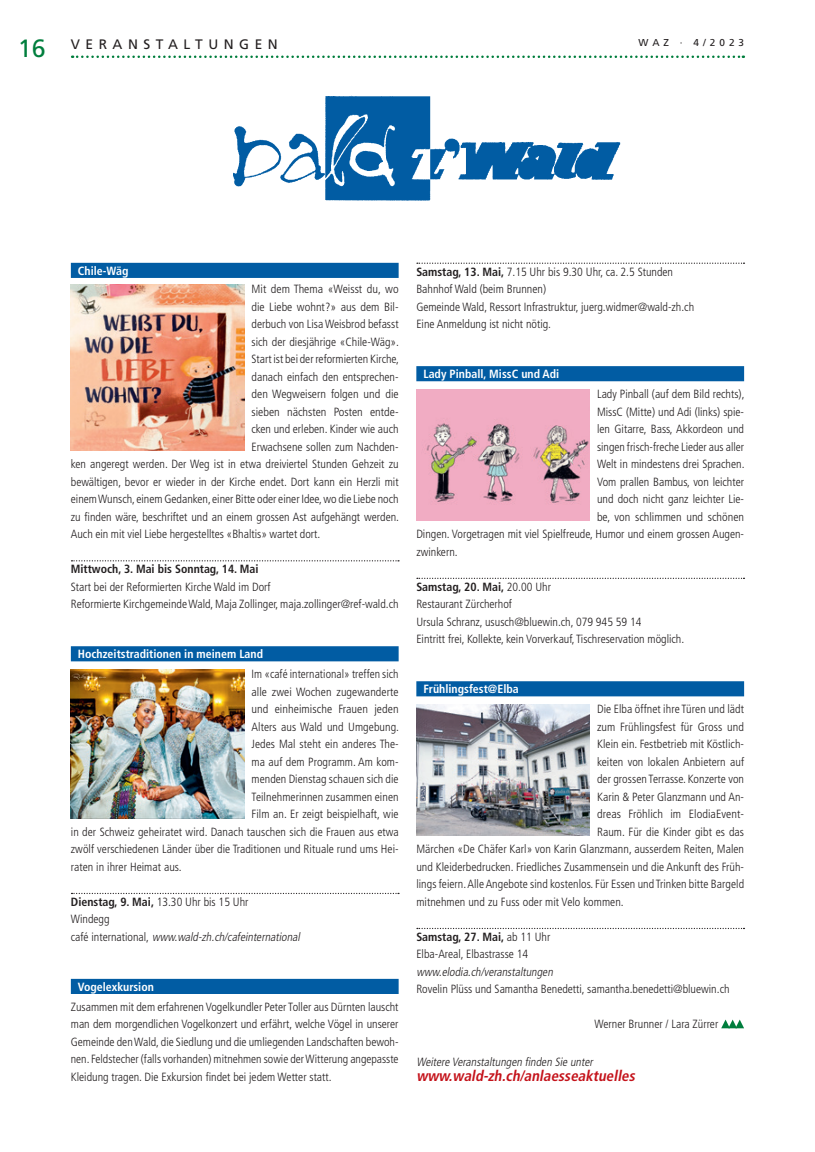
<style>
.page{position:relative;width:815px;height:1152px;background:#fff}
.page>*{position:absolute;margin:0;border:0;box-sizing:border-box;transform-origin:0 0}
.t1{font:italic 700 condensed 15px "Frutiger LT Std";color:#c4121a}
.t2{font:13.75px "Frutiger LT Std";letter-spacing:.4em;color:#231f20}
.t3{font:300 condensed 11.88px/17.5px "Frutiger LT Std";color:#231f20}
.t4{font:700 condensed 11.88px "Frutiger LT Std";color:#fff}
.t5{font:italic 300 condensed 11.88px "Frutiger LT Std";color:#231f20}
.t6{font:700 condensed 11.88px "Frutiger LT Std";color:#231f20}
.t7{font:10px "Frutiger LT Std";letter-spacing:.4em;color:#231f20}
.s1{font-size:25px;color:#007e3d}
.s2{font-weight:700}
.s3{font-style:italic}
</style>
<div class="page">
<svg style="left:72px;top:56px;width:672px;height:2px"></svg>
<img style="left:233px;top:95px;width:388px;height:106px">
<div style="left:444px;top:188px;width:173px;height:19px;background:#fff"></div>
<div style="left:71px;top:263px;width:328px;height:15px;background:#015ca3"></div>
<svg style="left:71px;top:560px;width:328px;height:1px"></svg>
<div style="left:71px;top:646px;width:328px;height:15px;background:#015ca3"></div>
<svg style="left:71px;top:893px;width:328px;height:1px"></svg>
<div style="left:71px;top:979px;width:328px;height:15px;background:#015ca3"></div>
<svg style="left:417px;top:263px;width:327px;height:1px"></svg>
<div style="left:416px;top:366px;width:328px;height:15px;background:#015ca3"></div>
<svg style="left:417px;top:578px;width:327px;height:1px"></svg>
<div style="left:416px;top:681px;width:328px;height:15px;background:#015ca3"></div>
<svg style="left:417px;top:928px;width:327px;height:1px"></svg>
<svg style="left:721px;top:1019px;width:23px;height:9px"></svg>
<img style="left:71px;top:284px;width:173px;height:166px">
<img style="left:416px;top:704px;width:174px;height:131px">
<img style="left:416px;top:389px;width:174px;height:131px">
<img style="left:71px;top:669px;width:173px;height:149px">
<p class="t2" style="left:18px;top:36px;width:262px"><span class="s1">16</span> VERANSTALTUNGEN</p>
<p class="t7" style="left:639px;top:37px;width:107px">WAZ · 4/2023</p>
<p class="t4" style="left:78px;top:263px;width:52px">Chile-Wäg</p>
<p class="t3" style="left:252px;top:280px;width:149px">Mit dem Thema «Weisst du, wo</p>
<p class="t3" style="left:252px;top:298px;width:149px">die Liebe wohnt?» aus dem Bil-</p>
<p class="t3" style="left:252px;top:315px;width:149px">derbuch von Lisa Weisbrod befasst</p>
<p class="t3" style="left:252px;top:333px;width:149px">sich der diesjährige «Chile-Wäg».</p>
<p class="t3" style="left:252px;top:350px;width:149px">Start ist bei der reformierten Kirche,</p>
<p class="t3" style="left:252px;top:368px;width:149px">danach einfach den entsprechen-</p>
<p class="t3" style="left:252px;top:385px;width:149px">den Wegweisern folgen und die</p>
<p class="t3" style="left:252px;top:403px;width:149px">sieben nächsten Posten entde-</p>
<p class="t3" style="left:252px;top:420px;width:149px">cken und erleben. Kinder wie auch</p>
<p class="t3" style="left:252px;top:438px;width:149px">Erwachsene sollen zum Nachden-</p>
<p class="t3" style="left:71px;top:455px;width:329px">ken angeregt werden. Der Weg ist in etwa dreiviertel Stunden Gehzeit zu</p>
<p class="t3" style="left:71px;top:473px;width:329px">bewältigen, bevor er wieder in der Kirche endet. Dort kann ein Herzli mit</p>
<p class="t3" style="left:71px;top:490px;width:329px">einem Wunsch, einem Gedanken, einer Bitte oder einer Idee, wo die Liebe noch</p>
<p class="t3" style="left:71px;top:508px;width:330px">zu finden wäre, beschriftet und an einem grossen Ast aufgehängt werden.</p>
<p class="t3" style="left:71px;top:525px;width:251px">Auch ein mit viel Liebe hergestelltes «Bhaltis» wartet dort.</p>
<p class="t6" style="left:71px;top:562px;width:189px">Mittwoch, 3. Mai bis Sonntag, 14. Mai</p>
<p class="t3" style="left:71px;top:578px;width:329px">Start bei der Reformierten Kirche Wald im Dorf<br>Reformierte Kirchgemeinde Wald, Maja Zollinger, maja.zollinger@ref-wald.ch</p>
<p class="t4" style="left:78px;top:647px;width:187px">Hochzeitstraditionen in meinem Land</p>
<p class="t3" style="left:252px;top:665px;width:149px">Im «café international» treffen sich</p>
<p class="t3" style="left:252px;top:683px;width:149px">alle zwei Wochen zugewanderte</p>
<p class="t3" style="left:252px;top:700px;width:149px">und einheimische Frauen jeden</p>
<p class="t3" style="left:252px;top:718px;width:149px">Alters aus Wald und Umgebung.</p>
<p class="t3" style="left:252px;top:735px;width:149px">Jedes Mal steht ein anderes The-</p>
<p class="t3" style="left:252px;top:753px;width:149px">ma auf dem Programm. Am kom-</p>
<p class="t3" style="left:252px;top:770px;width:149px">menden Dienstag schauen sich die</p>
<p class="t3" style="left:252px;top:788px;width:149px">Teilnehmerinnen zusammen einen</p>
<p class="t3" style="left:252px;top:805px;width:149px">Film an. Er zeigt beispielhaft, wie</p>
<p class="t3" style="left:71px;top:823px;width:329px">in der Schweiz geheiratet wird. Danach tauschen sich die Frauen aus etwa</p>
<p class="t3" style="left:71px;top:840px;width:329px">zwölf verschiedenen Länder über die Traditionen und Rituale rund ums Hei-</p>
<p class="t3" style="left:71px;top:858px;width:112px">raten in ihrer Heimat aus.</p>
<p class="t3" style="left:71px;top:893px;width:233px"><span class="s2">Dienstag, 9. Mai,</span> 13.30 Uhr bis 15 Uhr<br>Windegg<br>c a fé i n t e r n a t i o n a l , <span class="s3">www.wald-zh.ch/cafeinternational</span></p>
<p class="t4" style="left:78px;top:979px;width:77px">Vogelexkursion</p>
<p class="t3" style="left:71px;top:998px;width:329px;text-align:justify">Zusammen mit dem erfahrenen Vogelkundler Peter Toller aus Dürnten lauscht man dem morgendlichen Vogelkonzert und erfährt, welche Vögel in unserer Gemeinde den Wald, die Siedlung und die umliegenden Landschaften bewoh&shy;nen. Feldstecher (falls vorhanden) mitnehmen sowie der Witterung angepasste Kleidung tragen. Die Exkursion findet bei jedem Wetter statt.</p>
<p class="t3" style="left:416px;top:263px;width:279px"><span class="s2">Samstag, 13. Mai,</span> 7.15 Uhr bis 9.30 Uhr, ca. 2.5 Stunden Bahnhof Wald (beim Brunnen)<br>Gemeinde Wald, Ressort Infrastruktur, juerg.widmer@wald-zh.ch Eine Anmeldung ist nicht nötig.</p>
<p class="t4" style="left:423px;top:367px;width:137px">Lady Pinball, MissC und Adi</p>
<p class="t3" style="left:597px;top:385px;width:149px">Lady Pinball (auf dem Bild rechts),</p>
<p class="t3" style="left:597px;top:403px;width:149px">MissC (Mitte) und Adi (links) spie-</p>
<p class="t3" style="left:597px;top:420px;width:149px">len Gitarre, Bass, Akkordeon und</p>
<p class="t3" style="left:597px;top:438px;width:149px">singen frisch-freche Lieder aus aller</p>
<p class="t3" style="left:597px;top:455px;width:149px">Welt in mindestens drei Sprachen.</p>
<p class="t3" style="left:597px;top:473px;width:149px">Vom prallen Bambus, von leichter</p>
<p class="t3" style="left:597px;top:490px;width:149px">und doch nicht ganz leichter Lie-</p>
<p class="t3" style="left:597px;top:508px;width:149px">be, von schlimmen und schönen</p>
<p class="t3" style="left:416px;top:525px;width:329px">Dingen. Vorgetragen mit viel Spielfreude, Humor und einem grossen Augen-</p>
<p class="t3" style="left:416px;top:543px;width:43px">zwinkern.</p>
<p class="t3" style="left:416px;top:578px;width:269px"><span class="s2">Samstag, 20. Mai,</span> 20.00 Uhr<br>Restaurant Zürcherhof<br>Ursula Schranz, ususch@bluewin.ch, 079 945 59 14<br>Eintritt frei, Kollekte, kein Vorverkauf, Tischreservation möglich.</p>
<p class="t4" style="left:423px;top:682px;width:97px">Frühlingsfest@Elba</p>
<p class="t3" style="left:597px;top:700px;width:149px">Die Elba öffnet ihre Türen und lädt</p>
<p class="t3" style="left:597px;top:718px;width:149px">zum Frühlingsfest für Gross und</p>
<p class="t3" style="left:597px;top:735px;width:149px">Klein ein. Festbetrieb mit Köstlich-</p>
<p class="t3" style="left:597px;top:753px;width:149px">keiten von lokalen Anbietern auf</p>
<p class="t3" style="left:597px;top:770px;width:149px">der grossen Terrasse. Konzerte von</p>
<p class="t3" style="left:597px;top:788px;width:149px">Karin &amp; Peter Glanzmann und An-</p>
<p class="t3" style="left:597px;top:805px;width:149px">dreas Fröhlich im ElodiaEvent-</p>
<p class="t3" style="left:597px;top:823px;width:149px">Raum. Für die Kinder gibt es das</p>
<p class="t3" style="left:416px;top:840px;width:329px">Märchen «De Chäfer Karl» von Karin Glanzmann, ausserdem Reiten, Malen</p>
<p class="t3" style="left:416px;top:858px;width:329px">und Kleiderbedrucken. Friedliches Zusammensein und die Ankunft des Früh-</p>
<p class="t3" style="left:416px;top:875px;width:329px">lings feiern. Alle Angebote sind kostenlos. Für Essen und Trinken bitte Bargeld</p>
<p class="t3" style="left:416px;top:893px;width:209px">mitnehmen und zu Fuss oder mit Velo kommen.</p>
<p class="t3" style="left:416px;top:928px;width:135px"><span class="s2">Samstag, 27. Mai,</span> ab 11 Uhr<br>Elba-Areal, Elbastrasse 14</p>
<p class="t5" style="left:416px;top:965px;width:140px">www.elodia.ch/veranstaltungen</p>
<p class="t3" style="left:416px;top:980px;width:315px">Rovelin Plüss und Samantha Benedetti, samantha.benedetti@bluewin.ch</p>
<p class="t3" style="left:595px;top:1015px;width:125px">Werner Brunner / Lara Zürrer</p>
<p class="t5" style="left:416px;top:1055px;width:180px">Weitere Veranstaltungen finden Sie unter</p>
<p class="t1" style="left:416px;top:1066px;width:223px">www.wald-zh.ch/anlaesseaktuelles</p>
</div>
